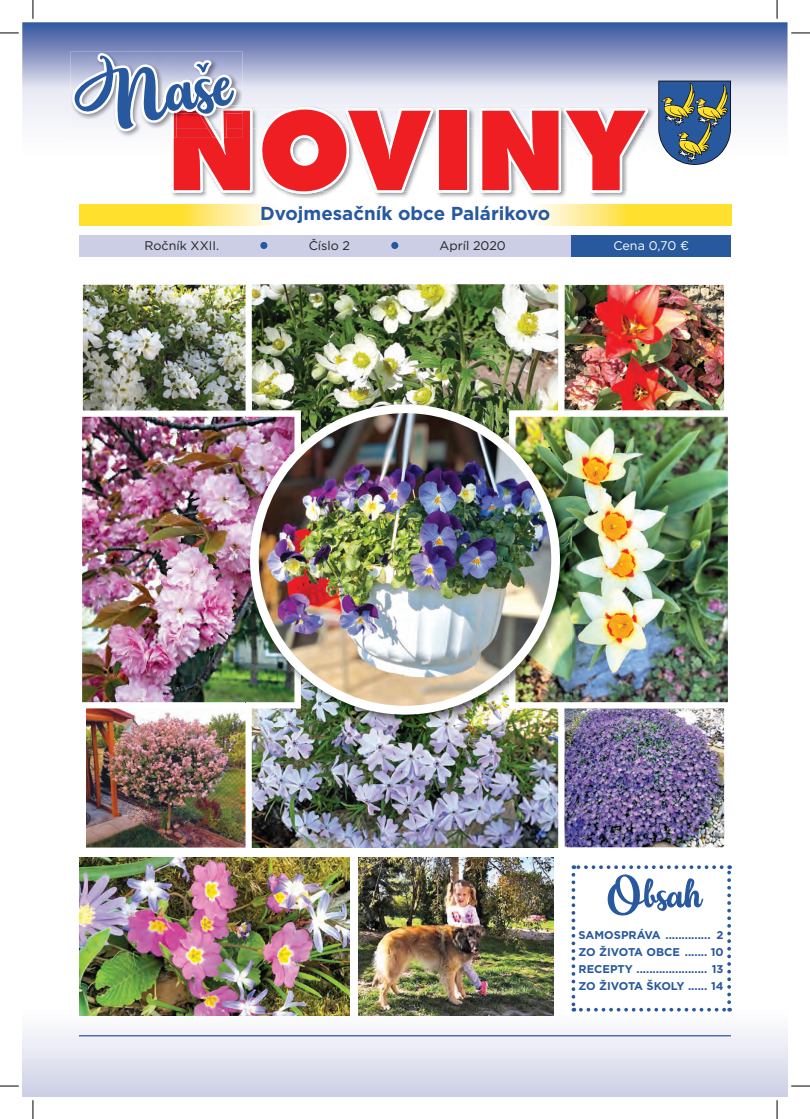
<style>
.page{position:relative;width:810px;height:1119px;background:#fff}
.page>*{position:absolute;margin:0;border:0;box-sizing:border-box;transform-origin:0 0}
.t1{font:700 119px "Futura TOT Extr";letter-spacing:.005em;color:#ee1e23;scale:.96 1}
.t2{font:96.5px "Bellatine Pro TRIAL";color:#28589e;scale:.96 1}
.t3{font:56.25px "Bellatine Pro TRIAL";letter-spacing:-.01em;color:#28589e;scale:.96 1}
.t4{font:700 18.75px "Gotham";color:#28589e}
.t5{font:12.5px "Gotham";color:#231f20}
.t6{font:12.5px "Gotham";letter-spacing:-.005em;color:#fff}
.t7{font:700 11.25px/17px "Gotham";color:#28589e;text-align:justify}
</style>
<div class="page">
<svg style="left:22px;top:954px;width:766px;height:142px"></svg>
<hr style="left:79px;top:1034px;width:652px;height:2px;background:#28589e">
<img style="left:82px;top:284px;width:164px;height:126px">
<img style="left:86px;top:708px;width:160px;height:140px">
<img style="left:22px;top:22px;width:765px;height:106px">
<img style="left:172px;top:105px;width:482px;height:93px">
<svg style="left:172px;top:107px;width:476px;height:87px"></svg>
<div style="left:79px;top:235px;width:493px;height:21px;background:#cbcee4"></div>
<div style="left:572px;top:235px;width:159px;height:21px;background:#28589e"></div>
<div style="left:260px;top:242px;width:7px;height:7px;background:#28589e;border-radius:50%"></div>
<div style="left:391px;top:242px;width:7px;height:7px;background:#28589e;border-radius:50%"></div>
<svg style="left:658px;top:81px;width:73px;height:84px"></svg>
<img style="left:79px;top:204px;width:194px;height:21px">
<img style="left:538px;top:204px;width:193px;height:21px">
<img style="left:70px;top:51px;width:173px;height:77px">
<img style="left:237px;top:109px;width:6px;height:29px">
<svg style="left:72px;top:49px;width:165px;height:112px"></svg>
<img style="left:553px;top:708px;width:178px;height:306px">
<img style="left:359px;top:857px;width:194px;height:157px">
<img style="left:251px;top:284px;width:295px;height:116px">
<img style="left:251px;top:726px;width:313px;height:128px">
<img style="left:572px;top:440px;width:156px;height:263px">
<img style="left:82px;top:410px;width:164px;height:293px">
<img style="left:546px;top:284px;width:182px;height:156px">
<img style="left:564px;top:708px;width:8px;height:18px">
<img style="left:251px;top:400px;width:313px;height:45px">
<img style="left:251px;top:674px;width:313px;height:52px">
<img style="left:509px;top:410px;width:63px;height:298px">
<img style="left:246px;top:410px;width:55px;height:298px">
<img style="left:254px;top:409px;width:302px;height:301px;border-radius:151px">
<div style="left:250px;top:404px;width:310px;height:310px;border:9px solid #fff;border-radius:50%"></div>
<img style="left:79px;top:857px;width:270px;height:157px">
<svg style="left:0;top:32px;width:19px;height:2px"></svg>
<svg style="left:791px;top:32px;width:19px;height:2px"></svg>
<svg style="left:0;top:1085px;width:19px;height:1px"></svg>
<svg style="left:791px;top:1085px;width:19px;height:1px"></svg>
<svg style="left:32px;top:0;width:2px;height:19px"></svg>
<svg style="left:32px;top:1100px;width:2px;height:18px"></svg>
<svg style="left:776px;top:0;width:2px;height:19px"></svg>
<svg style="left:776px;top:1100px;width:2px;height:18px"></svg>
<h2 class="t2" style="left:71px;top:41px;width:164px;rotate:-5deg">Naše</h2>
<h1 class="t1" style="left:166px;top:79px;width:500px">NOVINY</h1>
<h3 class="t4" style="left:260px;top:201px;width:292px">Dvojmesačník obce Palárikovo</h3>
<p class="t5" style="left:145px;top:237px;width:76px">Ročník XXII.</p>
<p class="t5" style="left:309px;top:237px;width:43px">Číslo 2</p>
<p class="t5" style="left:440px;top:237px;width:68px">Apríl 2020</p>
<p class="t6" style="left:613px;top:237px;width:77px">Cena 0,70 €</p>
<h3 class="t3" style="left:608px;top:861px;width:100px">Obsah</h3>
<p class="t7" style="left:579px;top:926px;width:147px">SAMOSPRÁVA .............. 2<br>ZO ŽIVOTA OBCE ....... 10<br>RECEPTY ...................... 13<br>ZO ŽIVOTA ŠKOLY ...... 14</p>
</div>
